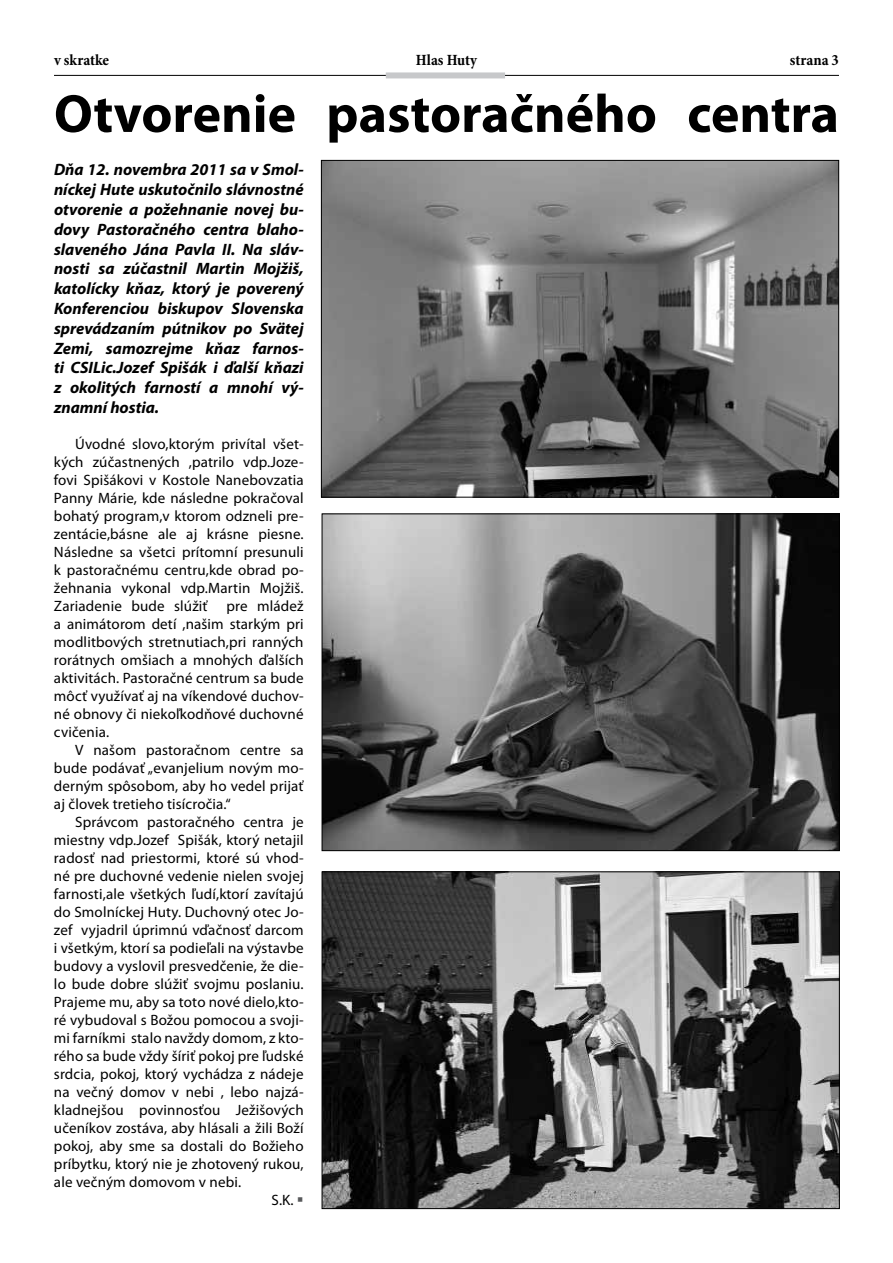
<style>
.page{position:relative;width:893px;height:1263px;background:#fff}
.page>*{position:absolute;margin:0;border:0;box-sizing:border-box;transform-origin:0 0}
.t1{font:700 54px "Myriad Pro";color:#000}
.t2{font:italic 700 16.5px/19.8px "Myriad Pro";color:#000;text-align:justify}
.t3{font:700 condensed 15.75px "Minion Pro";color:#000}
.t4{font:15px/18px "Myriad Pro";letter-spacing:.01em;color:#000;text-align:justify}
.s1{color:#58595b}
</style>
<div class="page">
<hr style="left:54px;top:75px;width:785px;height:1px;background:#000">
<div style="left:386px;top:72px;width:119px;height:6px;background:#c7c8ca"></div>
<img style="left:323px;top:162px;width:514px;height:333px">
<img style="left:324px;top:515px;width:514px;height:334px">
<img style="left:324px;top:873px;width:514px;height:334px">
<p class="t3" style="left:54px;top:50px;width:57px">v skratke</p>
<p class="t3" style="left:416px;top:50px;width:63px">Hlas Huty</p>
<p class="t3" style="left:790px;top:50px;width:51px">strana 3</p>
<h1 class="t1" style="left:54px;top:79px;width:786px">Otvorenie pastoračného centra</h1>
<p class="t2" style="left:54px;top:159px;width:251px">Dňa 12. novembra 2011 sa v Smol&shy;níckej Hute uskutočnilo slávnostné otvorenie a požehnanie novej bu&shy;dovy Pastoračného centra blaho&shy;slaveného Jána Pavla II. Na sláv&shy;nosti sa zúčastnil Martin Mojžiš, katolícky kňaz, ktorý je poverený Konferenciou biskupov Slovenska sprevádzaním pútnikov po Svätej Zemi, samozrejme kňaz farnos&shy;ti CSILic.Jozef Spišák i ďalší kňazi z okolitých farností a mnohí vý&shy;znamní hostia.</p>
<p class="t4" style="left:54px;top:435px;width:251px;text-indent:21px">Úvodné slovo,ktorým privítal všet&shy;kých zúčastnených ,patrilo vdp.Joze&shy;fovi Spišákovi v Kostole Nanebovzatia Panny Márie, kde následne pokračoval bohatý program,v ktorom odzneli pre&shy;zentácie,básne ale aj krásne piesne.<br>Následne sa všetci prítomní presunuli k pastoračnému centru,kde obrad po&shy;žehnania vykonal vdp.Martin Mojžiš.<br>Zariadenie bude slúžiť</p>
<p class="t4" style="left:54px;top:597px;width:251px;text-indent:173px">pre mládež a animátorom detí ,našim starkým pri modlitbových stretnutiach,pri ranných rorátnych omšiach a mnohých ďalších aktivitách. Pastoračné centrum sa bude môcť využívať aj na víkendové duchov&shy;né obnovy či niekoľkodňové duchovné cvičenia.</p>
<p class="t4" style="left:54px;top:741px;width:251px;text-indent:21px">V našom pastoračnom centre sa bude podávať „evanjelium novým mo&shy;derným spôsobom, aby ho vedel prijať aj človek tretieho tisícročia.“</p>
<p class="t4" style="left:75px;top:813px;width:230px">Správcom pastoračného centra je</p>
<p class="t4" style="left:54px;top:831px;width:251px">miestny vdp.Jozef Spišák, ktorý netajil</p>
<p class="t4" style="left:54px;top:849px;width:251px">radosť nad priestormi, ktoré sú vhod-</p>
<p class="t4" style="left:54px;top:867px;width:251px">né pre duchovné vedenie nielen svojej</p>
<p class="t4" style="left:54px;top:885px;width:251px">farnosti,ale všetkých ľudí,ktorí zavítajú</p>
<p class="t4" style="left:54px;top:903px;width:251px">do Smolníckej Huty. Duchovný otec Jo-</p>
<p class="t4" style="left:54px;top:921px;width:251px">zef vyjadril úprimnú vďačnosť darcom</p>
<p class="t4" style="left:54px;top:939px;width:251px">i všetkým, ktorí sa podieľali na výstavbe</p>
<p class="t4" style="left:54px;top:957px;width:251px">budovy a vyslovil presvedčenie, že die-</p>
<p class="t4" style="left:54px;top:975px;width:251px">lo bude dobre slúžiť svojmu poslaniu.</p>
<p class="t4" style="left:54px;top:993px;width:251px">Prajeme mu, aby sa toto nové dielo,kto-</p>
<p class="t4" style="left:54px;top:1011px;width:251px">ré vybudoval s Božou pomocou a svoji-</p>
<p class="t4" style="left:54px;top:1029px;width:251px">mi farníkmi stalo navždy domom, z kto-</p>
<p class="t4" style="left:54px;top:1047px;width:251px">rého sa bude vždy šíriť pokoj pre ľudské</p>
<p class="t4" style="left:54px;top:1065px;width:251px">srdcia, pokoj, ktorý vychádza z nádeje</p>
<p class="t4" style="left:54px;top:1083px;width:251px">na večný domov v nebi , lebo najzá-</p>
<p class="t4" style="left:54px;top:1101px;width:251px">kladnejšou povinnosťou Ježišových</p>
<p class="t4" style="left:54px;top:1119px;width:251px">učeníkov zostáva, aby hlásali a žili Boží</p>
<p class="t4" style="left:54px;top:1137px;width:251px">pokoj, aby sme sa dostali do Božieho</p>
<p class="t4" style="left:54px;top:1155px;width:251px">príbytku, ktorý nie je zhotovený rukou,</p>
<p class="t4" style="left:54px;top:1173px;width:189px">ale večným domovom v nebi.</p>
<p class="t4" style="left:272px;top:1191px;width:34px">S.K. <span class="s1">▪</span></p>
</div>
